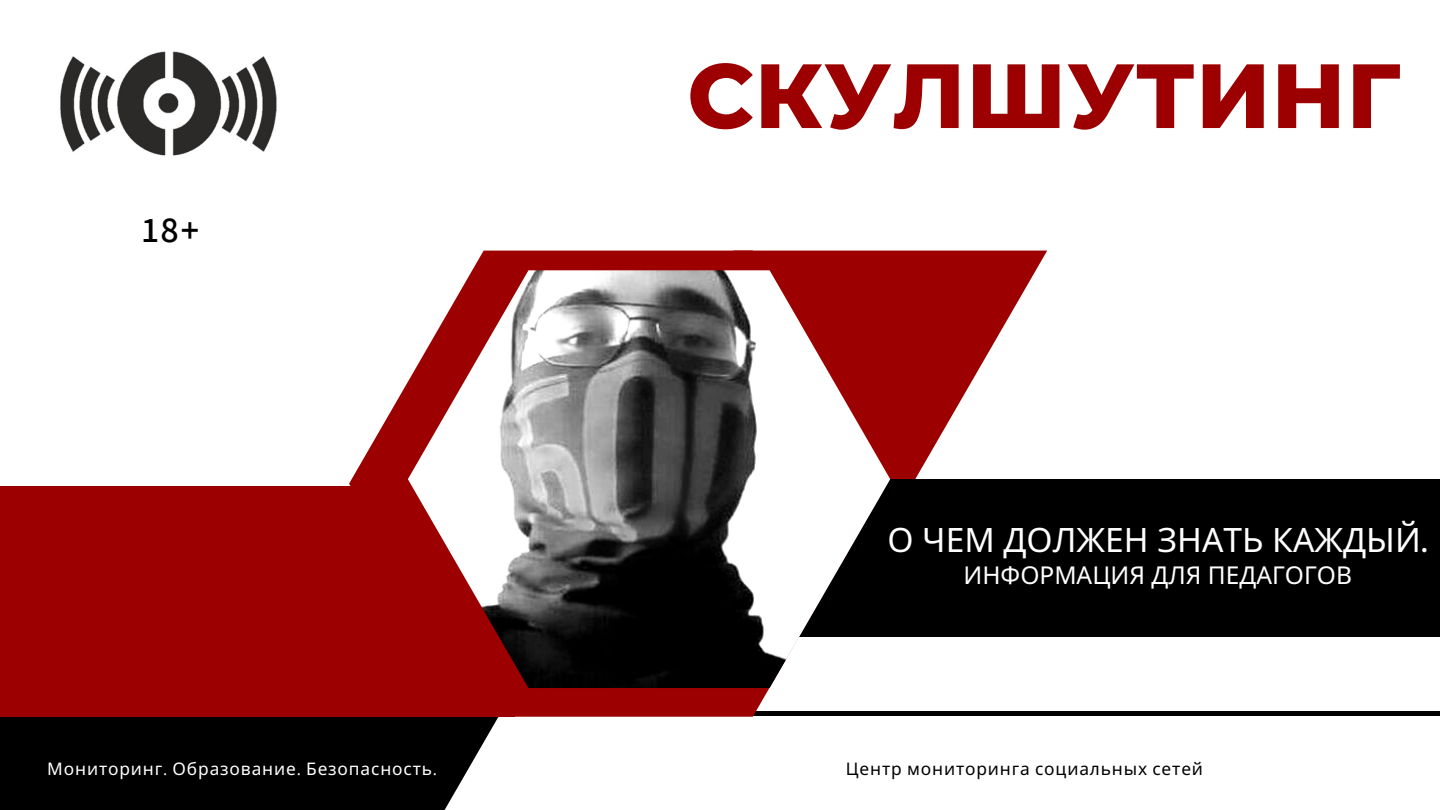
<style>
.page{position:relative;width:1440px;height:810px;background:#fff}
.page>*{position:absolute;margin:0;border:0;box-sizing:border-box;transform-origin:0 0}
.t1{font:800 91px "Montserrat";letter-spacing:.01em;color:#9c0000}
.t2{font:600 36.2px "Assistant";color:#000}
.t3{font:33.6px "Noto Sans";color:#fff}
.t4{font:24.6px "Noto Sans";color:#fff}
.t5{font:17.3px "Noto Sans";letter-spacing:.05em;color:#fff}
.t6{font:17.3px "Noto Sans";letter-spacing:.05em;color:#000}
.s1{font-family:"Assistant"}
.s2{font-family:"Montserrat"}
</style>
<div class="page">
<div style="left:81px;top:711px;width:1359px;height:5px;background:#000"></div>
<img style="left:60px;top:51px;width:217px;height:105px">
<svg style="left:887px;top:251px;width:160px;height:228px;fill:#9c0000"></svg>
<div style="left:603px;top:479px;width:837px;height:158px;background:#000"></div>
<div style="left:0;top:674px;width:499px;height:136px;background:#000"></div>
<div style="left:0;top:486px;width:514px;height:231px;background:#9c0000"></div>
<svg style="left:349px;top:251px;width:538px;height:466px;fill:#9c0000"></svg>
<img style="left:408px;top:270px;width:482px;height:418px">
<svg style="left:444px;top:717px;width:55px;height:93px"></svg>
<h2 class="t2" style="left:142px;top:205px;width:59px">18+</h2>
<p class="t5" style="left:47px;top:756px;width:391px">Мониторинг<span class="s1">.</span> Образование<span class="s1">.</span> Безопасность<span class="s1">.</span></p>
<h1 class="t1" style="left:688px;top:40px;width:715px">СКУЛШУТИНГ</h1>
<h3 class="t3" style="left:887px;top:516px;width:542px">О ЧЕМ ДОЛЖЕН ЗНАТЬ КАЖДЫЙ<span class="s2">.</span></h3>
<h3 class="t4" style="left:964px;top:558px;width:390px">ИНФОРМАЦИЯ ДЛЯ ПЕДАГОГОВ</h3>
<p class="t6" style="left:846px;top:756px;width:359px">Центр мониторинга социальных сетей</p>
</div>
